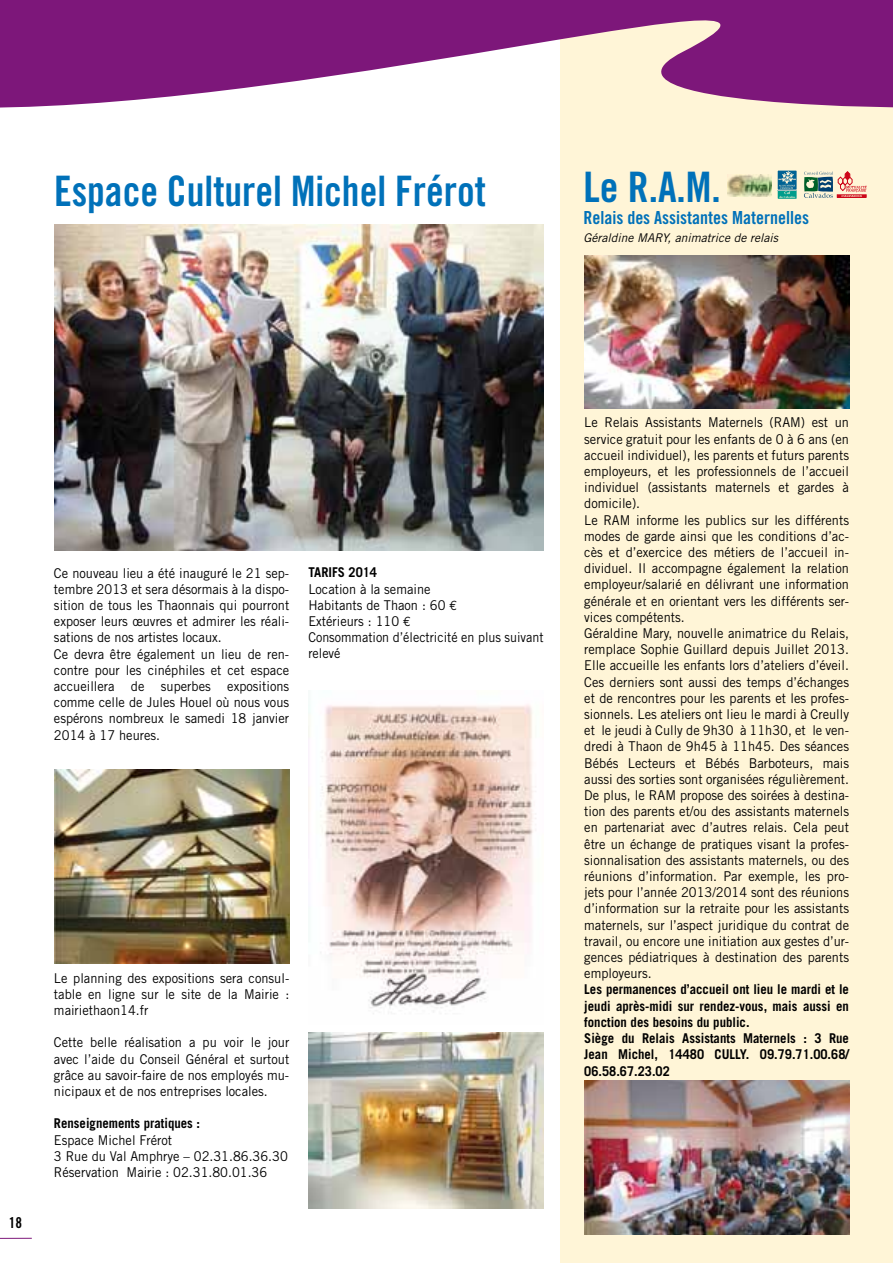
<style>
.page{position:relative;width:893px;height:1263px;background:#fff}
.page>*{position:absolute;margin:0;border:0;box-sizing:border-box;transform-origin:0 0}
.t1{font:42px "Trade Gothic Bold Cond Twenty";color:#0071b9;scale:.95 1}
.t2{font:42px "Trade Gothic Bold Cond Twenty";color:#0071b9}
.t3{font:18px "Trade Gothic Bold Cond Twenty";color:#0071b9}
.t4{font:15px "Trade Gothic Bold Cond Twenty";color:#000}
.t5{font:13.5px/16.2px "Trade Gothic";color:#000;scale:.95 1}
.t6{font:700 13.5px/16.2px "Trade Gothic";color:#000;scale:.95 1}
.t7{font:italic 12px "Trade Gothic";color:#000}
.t8{font:700 2.7px "Optima";color:#fff;scale:1.07 1}
.t9{font:italic 700 2.7px "Memphis";color:#fff;scale:1.42 1}
.s1{font-family:"Euro Mono"}
</style>
<div class="page">
<div style="left:561px;top:13px;width:332px;height:1250px;background:#fff5d7"></div>
<svg style="left:0;top:0;width:893px;height:108px;fill:#7d177a"></svg>
<hr style="left:0;top:1238px;width:32px;height:1px;background:#7d177a">
<img style="left:584px;top:255px;width:265px;height:153px">
<img style="left:584px;top:1081px;width:265px;height:153px">
<img style="left:54px;top:224px;width:490px;height:327px">
<img style="left:728px;top:175px;width:44px;height:21px">
<div style="left:777px;top:180px;width:20px;height:19px;background:#009d8c"></div>
<svg style="left:778px;top:171px;width:18px;height:23px"></svg>
<svg style="left:804px;top:171px;width:63px;height:27px"></svg>
<img style="left:308px;top:704px;width:228px;height:310px">
<img style="left:308px;top:1032px;width:236px;height:177px">
<img style="left:54px;top:770px;width:235px;height:193px">
<h1 class="t1" style="left:54px;top:165px;width:456px">Espace Culturel Michel Frérot</h1>
<h1 class="t2" style="left:583px;top:162px;width:139px">le R.A.M.</h1>
<h2 class="t3" style="left:583px;top:206px;width:227px">Relais des Assistantes Maternelles</h2>
<p class="t8" style="left:780px;top:195px;width:16px">du Calvados</p>
<p class="t9" style="left:841px;top:194px;width:16px">CALVADOS</p>
<p class="t7" style="left:583px;top:230px;width:196px">Géraldine Mary, animatrice de relais</p>
<p class="t5" style="left:54px;top:564px;width:249px">Ce nouveau lieu a été inauguré le 21 sep&shy;tembre 2013 et sera désormais à la dispo&shy;sition de tous les Thaonnais qui pourront exposer leurs œuvres et admirer les réali&shy;sations de nos artistes locaux.<br>Ce devra être également un lieu de ren&shy;contre pour les cinéphiles et cet espace accueillera de superbes expositions comme celle de Jules Houel où nous vous espérons nombreux le samedi 18 janvier 2014 à 17 heures.</p>
<p class="t6" style="left:308px;top:564px;width:74px">TARIFS 2014</p>
<p class="t5" style="left:308px;top:581px;width:249px">location à la semaine<br>Habitants de Thaon : 60 <span class="s1">€<br></span>Extérieurs : 110 <span class="s1">€<br></span>Consommation d’électricité en plus suivant relevé</p>
<p class="t4" style="left:9px;top:1213px;width:15px">18</p>
<p class="t5" style="left:54px;top:969px;width:249px;text-align:justify">Le planning des expositions sera consul&shy;table en ligne sur le site de la Mairie : mairiethaon14.fr</p>
<p class="t5" style="left:54px;top:1034px;width:249px;text-align:justify">Cette belle réalisation a pu voir le jour avec l’aide du Conseil Général et surtout grâce au savoir-faire de nos employés mu&shy;nicipaux et de nos entreprises locales.</p>
<p class="t6" style="left:54px;top:1115px;width:155px">Renseignements pratiques :</p>
<p class="t5" style="left:54px;top:1131px;width:248px">Espace Michel Frérot<br>3 Rue du Val Amphrye – 02.31.86.36.30<br>Réservation Mairie : 02.31.80.01.36</p>
<p class="t5" style="left:584px;top:414px;width:280px">Le Relais Assistants Maternels (RAM) est un service gratuit pour les enfants de 0 à 6 ans (en accueil individuel), les parents et futurs parents employeurs, et les professionnels de l’accueil individuel (assistants maternels et gardes à domicile).<br>Le RAM informe les publics sur les différents modes de garde ainsi que les conditions d’ac&shy;cès et d’exercice des métiers de l’accueil in&shy;dividuel. Il accompagne également la relation employeur/salarié en délivrant une information générale et en orientant vers les différents ser&shy;vices compétents.<br>Géraldine Mary, nouvelle animatrice du Relais, remplace Sophie Guillard depuis Juillet 2013.<br>Elle accueille les enfants lors d’ateliers d’éveil.<br>Ces derniers sont aussi des temps d’échanges et de rencontres pour les parents et les profes&shy;sionnels. Les ateliers ont lieu le mardi à Creully et le jeudi à Cully de 9h30 à 11h30, et le ven&shy;dredi à Thaon de 9h45 à 11h45. Des séances Bébés Lecteurs et Bébés Barboteurs, mais aussi des sorties sont organisées régulièrement.<br>De plus, le RAM propose des soirées à destina&shy;tion des parents et/ou des assistants maternels en partenariat avec d’autres relais. Cela peut être un échange de pratiques visant la profes&shy;sionnalisation des assistants maternels, ou des réunions d’information. Par exemple, les pro&shy;jets pour l’année 2013/2014 sont des réunions d’information sur la retraite pour les assistants maternels, sur l’aspect juridique du contrat de travail, ou encore une initiation aux gestes d’ur&shy;gences pédiatriques à destination des parents employeurs.</p>
<p class="t6" style="left:584px;top:981px;width:280px">Les permanences d’accueil ont lieu le mardi et le jeudi après-midi sur rendez-vous, mais aussi en fonction des besoins du public.<br>Siège du Relais Assistants Maternels : 3 Rue Jean Michel, 14480 CULLY. 09.79.71.00.68/ 06.58.67.23.02</p>
</div>
